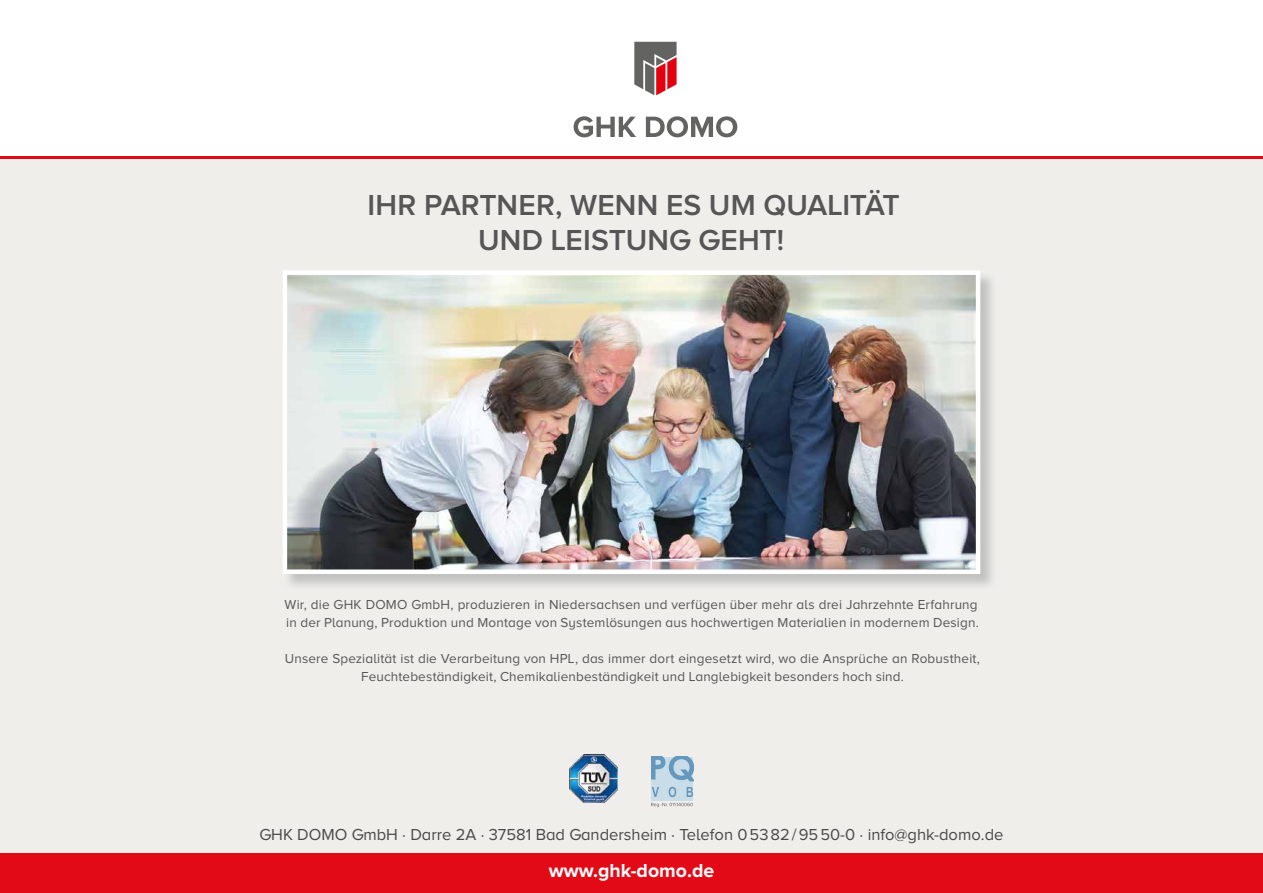
<style>
.page{position:relative;width:1263px;height:893px;background:#fff}
.page>*{position:absolute;margin:0;border:0;box-sizing:border-box;transform-origin:0 0}
.t1{font:600 30px/34.5px "Proxima Nova A";color:#565656;text-align:center}
.t2{font:700 19.5px "Proxima Nova A";color:#fff}
.t3{font:16.5px "Proxima Nova A";color:#494948}
.t4{font:13.5px/18px "Proxima Nova A";letter-spacing:.01em;color:#565656}
</style>
<div class="page">
<svg style="left:634px;top:42px;width:42px;height:53px;background:#a06e71"></svg>
<svg style="left:574px;top:116px;width:62px;height:21px"></svg>
<svg style="left:646px;top:116px;width:91px;height:21px"></svg>
<div style="left:0;top:156px;width:1263px;height:737px;background:#efeeeb"></div>
<img style="left:288px;top:276px;width:704px;height:310px">
<img style="left:283px;top:270px;width:697px;height:304px">
<hr style="left:0;top:156px;width:1263px;height:3px;background:#e30a17">
<div style="left:651px;top:757px;width:42px;height:43px;background:#c9dde9"></div>
<svg style="left:652px;top:787px;width:41px;height:10px"></svg>
<svg style="left:651px;top:757px;width:42px;height:24px"></svg>
<svg style="left:651px;top:803px;width:42px;height:4px"></svg>
<img style="left:570px;top:754px;width:48px;height:49px">
<div style="left:0;top:853px;width:1263px;height:40px;background:#e30a17"></div>
<h1 class="t1" style="left:368px;top:188px;width:534px">IHR PARTNER, WENN ES UM QUALITÄT<br>UND LEISTUNG GEHT!</h1>
<p class="t4" style="left:284px;top:595px;width:696px">Wir, die GHK DOMO GmbH, produzieren in Niedersachsen und verfügen über mehr als drei Jahrzehnte Erfahrung in der Planung, Produktion und Montage von Systemlösungen aus hochwertigen Materialien in modernem Design.</p>
<p class="t4" style="left:285px;top:649px;width:697px;text-align:center">Unsere Spezialität ist die Verarbeitung von HPL, das immer dort eingesetzt wird, wo die Ansprüche an Robustheit,<br>Feuchtebeständigkeit, Chemikalienbeständigkeit und Langlebigkeit besonders hoch sind.</p>
<p class="t3" style="left:260px;top:825px;width:745px">GHK DOMO GmbH · Darre 2A · 37581 Bad Gandersheim · Telefon 0 53 82 / 95 50-0 · info@ghk-domo.de</p>
<h2 class="t2" style="left:549px;top:860px;width:167px">www.ghk-domo.de</h2>
</div>
